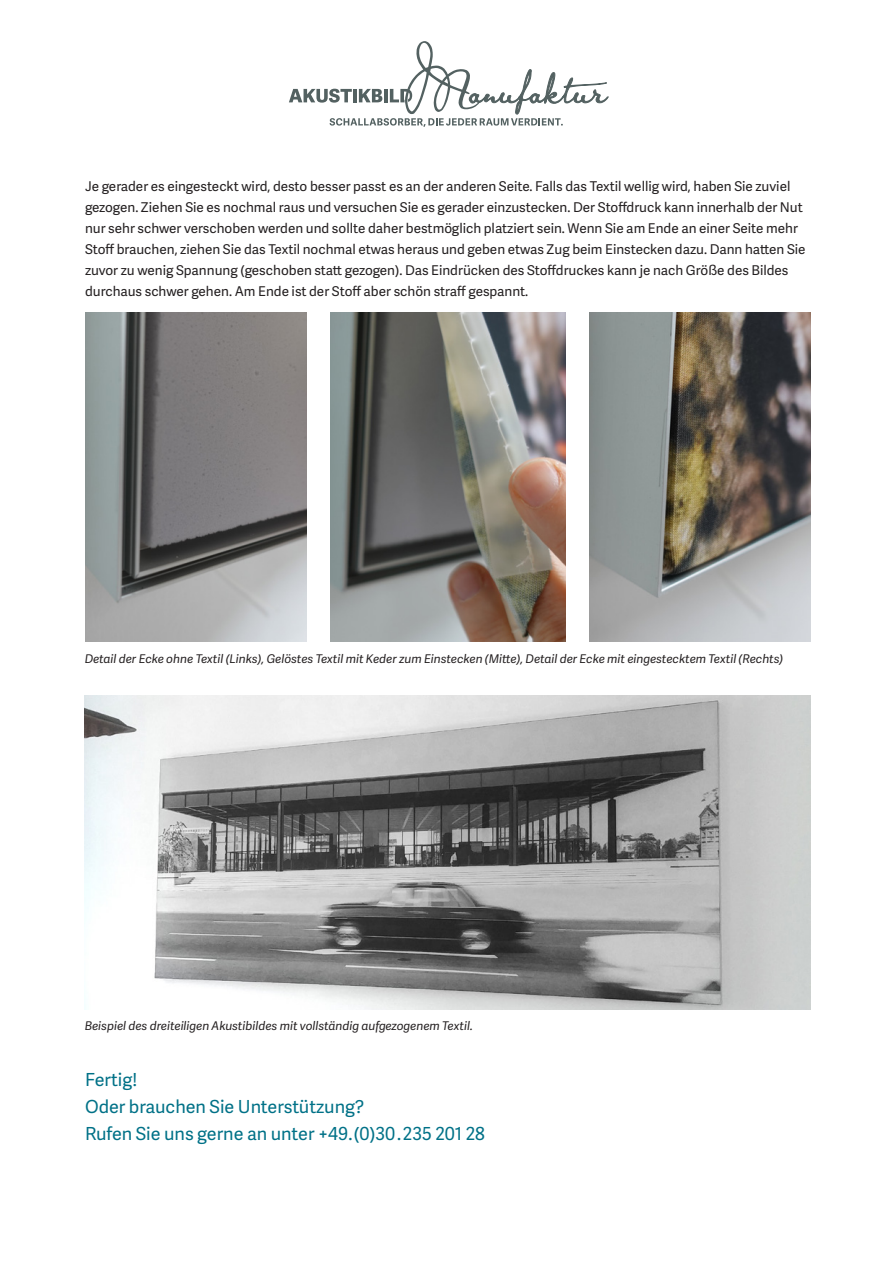
<style>
.page{position:relative;width:893px;height:1263px;background:#fff}
.page>*{position:absolute;margin:0;border:0;box-sizing:border-box;transform-origin:0 0}
.t1{font:18px/27px "Adelle Sans";color:#007187}
.t2{font:13.5px/21px "Adelle Sans";color:#231f20}
.t3{font:italic 12px "Adelle Sans";color:#231f20}
</style>
<div class="page">
<svg style="left:289px;top:41px;width:319px;height:86px"></svg>
<img style="left:85px;top:695px;width:725px;height:315px">
<img style="left:85px;top:313px;width:222px;height:329px">
<img style="left:331px;top:313px;width:235px;height:329px">
<img style="left:589px;top:313px;width:222px;height:329px">
<p class="t2" style="left:85px;top:175px;width:722px">Je gerader es eingesteckt wird, desto besser passt es an der anderen Seite. Falls das Textil wellig wird, haben Sie zuviel gezogen. Ziehen Sie es nochmal raus und versuchen Sie es gerader einzustecken. Der Stoffdruck kann innerhalb der Nut nur sehr schwer verschoben werden und sollte daher bestmöglich platziert sein. Wenn Sie am Ende an einer Seite mehr Stoff brauchen, ziehen Sie das Textil nochmal etwas heraus und geben etwas Zug beim Einstecken dazu. Dann hatten Sie zuvor zu wenig Spannung (geschoben statt gezogen). Das Eindrücken des Stoffdruckes kann je nach Größe des Bildes durchaus schwer gehen. Am Ende ist der Stoff aber schön straff gespannt.</p>
<p class="t3" style="left:85px;top:650px;width:700px">Detail der Ecke ohne Textil (Links), Gelöstes Textil mit Keder zum Einstecken (Mitte), Detail der Ecke mit eingestecktem Textil (Rechts)</p>
<p class="t3" style="left:85px;top:1017px;width:390px">Beispiel des dreiteiligen Akustibildes mit vollständig aufgezogenem Textil.</p>
<h1 class="t1" style="left:85px;top:1065px;width:401px">Fertig!<br>Oder brauchen Sie Unterstützung?<br>Rufen Sie uns gerne an unter +49.(0)30.235 201 28</h1>
</div>
